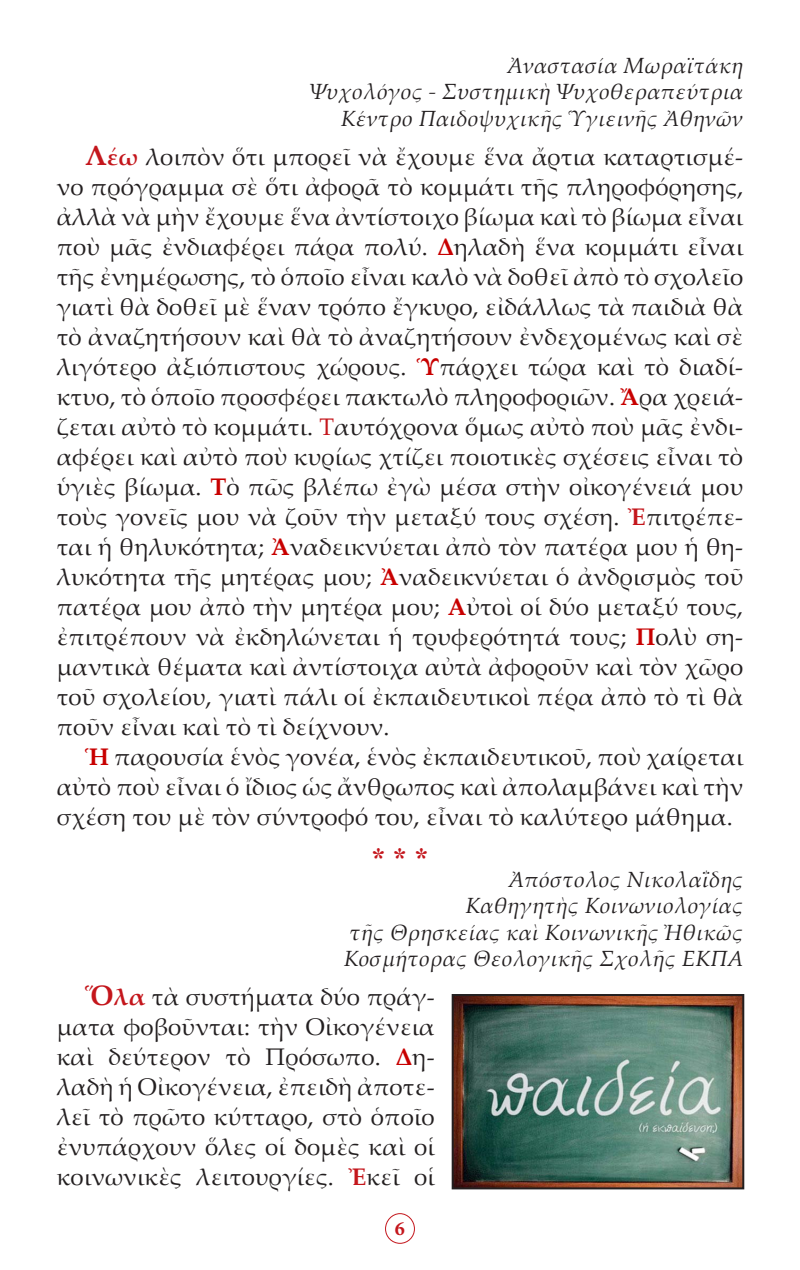
<style>
.page{position:relative;width:800px;height:1270px;background:#fff}
.page>*{position:absolute;margin:0;border:0;box-sizing:border-box;transform-origin:0 0}
.Asteriskoi{font:28px "CTOS New Times Bold Test 1";color:#c4161c}
.t1{font:24px/30px "Palatino Linotype";letter-spacing:.01em;color:#231f20;text-align:justify}
.t2{font:italic 22px "Palatino Linotype";letter-spacing:.01em;color:#231f20}
.t3{font:700 20px "Minion Pro";color:#c4161c}
.s1{font-weight:700;font-size:28px;color:#c4161c}
.s2{font-weight:700;color:#c4161c}
.s3{font-weight:700;color:#c80000}
.s4{color:#c4161c}
</style>
<div class="page">
<div style="left:385px;top:1213px;width:30px;height:31px;border:1px solid #c4161c;border-radius:50%"></div>
<img style="left:455px;top:997px;width:286px;height:189px">
<div style="left:452px;top:994px;width:292px;height:195px;border:2px solid #231f20"></div>
<p class="t2" style="left:507px;top:50px;width:237px">Ἀναστασία Μωραϊτάκη</p>
<p class="t2" style="left:310px;top:76px;width:435px">Ψυχολόγος - Συστημικὴ Ψυχοθεραπεύτρια</p>
<p class="t2" style="left:341px;top:102px;width:404px">Κέντρο Παιδοψυχικῆς Ὑγιεινῆς Ἀθηνῶν</p>
<p class="t1" style="left:57px;top:141px;width:688px;text-indent:28px"><span class="s1">Λ</span><span class="s2">έω</span> λοιπὸν ὅτι μπορεῖ νὰ ἔχουμε ἕνα ἄρτια καταρτισμέ&shy;νο πρόγραμμα σὲ ὅτι ἀφορᾶ τὸ κομμάτι τῆς πληροφόρησης, ἀλλὰ νὰ μὴν ἔχουμε ἕνα ἀντίστοιχο βίωμα καὶ τὸ βίωμα εἶναι ποὺ μᾶς ἐνδιαφέρει πάρα πολύ. <span class="s3">Δ</span>ηλαδὴ ἕνα κομμάτι εἶναι τῆς ἐνημέρωσης, τὸ ὁποῖο εἶναι καλὸ νὰ δοθεῖ ἀπὸ τὸ σχολεῖο γιατὶ θὰ δοθεῖ μὲ ἕναν τρόπο ἔγκυρο, εἰδάλλως τὰ παιδιὰ θὰ τὸ ἀναζητήσουν καὶ θὰ τὸ ἀναζητήσουν ἐνδεχομένως καὶ σὲ λιγότερο ἀξιόπιστους χώρους. <span class="s3">Ὑ</span>πάρχει τώρα καὶ τὸ διαδί&shy;κτυο, τὸ ὁποῖο προσφέρει πακτωλὸ πληροφοριῶν. <span class="s3">Ἄ</span>ρα χρειά&shy;ζεται αὐτὸ τὸ κομμάτι. <span class="s4">Τ</span>αυτόχρονα ὅμως αὐτὸ ποὺ μᾶς ἐνδι&shy;αφέρει καὶ αὐτὸ ποὺ κυρίως χτίζει ποιοτικὲς σχέσεις εἶναι τὸ ὑγιὲς βίωμα. <span class="s3">Τ</span>ὸ πῶς βλέπω ἐγὼ μέσα στὴν οἰκογένειά μου τοὺς γονεῖς μου νὰ ζοῦν τὴν μεταξύ τους σχέση. <span class="s2">Ἐ</span>πιτρέπε&shy;ται ἡ θηλυκότητα; <span class="s3">Ἀ</span>ναδεικνύεται ἀπὸ τὸν πατέρα μου ἡ θη&shy;λυκότητα τῆς μητέρας μου; <span class="s3">Ἀ</span>ναδεικνύεται ὁ ἀνδρισμὸς τοῦ πατέρα μου ἀπὸ τὴν μητέρα μου; <span class="s3">Α</span>ὐτοὶ οἱ δύο μεταξύ τους, ἐπιτρέπουν νὰ ἐκδηλώνεται ἡ τρυφερότητά τους; <span class="s3">Π</span>ολὺ ση&shy;μαντικὰ θέματα καὶ ἀντίστοιχα αὐτὰ ἀφοροῦν καὶ τὸν χῶρο τοῦ σχολείου, γιατὶ πάλι οἱ ἐκπαιδευτικοὶ πέρα ἀπὸ τὸ τὶ θὰ ποῦν εἶναι καὶ τὸ τὶ δείχνουν.</p>
<p class="t1" style="left:57px;top:741px;width:688px;text-indent:28px"><span class="s3">Ἡ</span> παρουσία ἑνὸς γονέα, ἑνὸς ἐκπαιδευτικοῦ, ποὺ χαίρεται αὐτὸ ποὺ εἶναι ὁ ἴδιος ὡς ἄνθρωπος καὶ ἀπολαμβάνει καὶ τὴν σχέση του μὲ τὸν σύντροφό του, εἶναι τὸ καλύτερο μάθημα.</p>
<p class="Asteriskoi" style="left:371px;top:842px;width:59px">* * *</p>
<p class="t2" style="left:509px;top:864px;width:236px">Ἀπόστολος Νικολαΐδης</p>
<p class="t2" style="left:466px;top:890px;width:279px">Καθηγητὴς Κοινωνιολογίας</p>
<p class="t2" style="left:350px;top:917px;width:395px">τῆς Θρησκείας καὶ Κοινωνικῆς Ἠθικῶς</p>
<p class="t2" style="left:344px;top:943px;width:401px">Κοσμήτορας Θεολογικῆς Σχολῆς ΕΚΠΑ</p>
<p class="t1" style="left:57px;top:981px;width:379px;text-indent:28px"><span class="s1">Ὅ</span><span class="s2">λα</span> τὰ συστήματα δύο πράγ&shy;ματα φοβοῦνται: τὴν Οἰκογένεια καὶ δεύτερον τὸ Πρόσωπο. <span class="s3">Δ</span>η&shy;λαδὴ ἡ Οἰκογένεια, ἐπειδὴ ἀποτε&shy;λεῖ τὸ πρῶτο κύτταρο, στὸ ὁποῖο ἐνυπάρχουν ὅλες οἱ δομὲς καὶ οἱ κοινωνικὲς λειτουργίες. <span class="s2">Ἐ</span>κεῖ οἱ</p>
<p class="t3" style="left:395px;top:1215px;width:11px">6</p>
</div>
